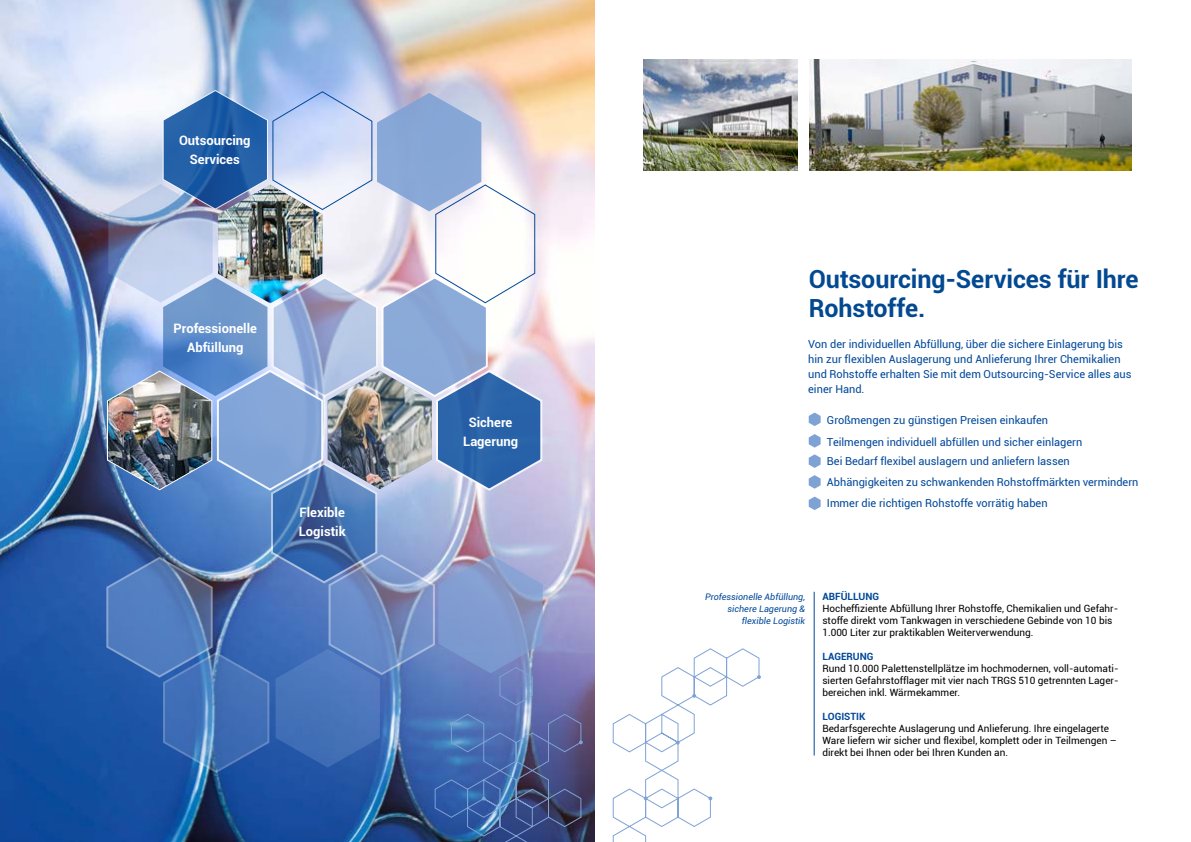
<style>
.page{position:relative;width:1191px;height:842px;background:#fff}
.page>*{position:absolute;margin:0;border:0;box-sizing:border-box;transform-origin:0 0}
.t1{font:700 25px/29px "Roboto";letter-spacing:-.005em;color:#034991}
.t2{font:700 13px/19px "Roboto";color:#fff;text-align:center}
.t3{font:11px/15px "Roboto";color:#00489a}
.t4{font:10px/12px "Roboto";color:#000}
.t5{font:700 10px "Roboto";color:#00489a}
.t6{font:italic 9px/12px "Roboto";color:#00489a;text-align:right}
</style>
<div class="page">
<img style="left:0;top:0;width:594px;height:842px">
<img style="left:810px;top:60px;width:321px;height:3px">
<img style="left:810px;top:63px;width:321px;height:107px">
<svg style="left:808px;top:413px;width:12px;height:13px"></svg>
<svg style="left:808px;top:434px;width:12px;height:14px"></svg>
<svg style="left:808px;top:454px;width:12px;height:14px"></svg>
<svg style="left:808px;top:475px;width:12px;height:14px"></svg>
<svg style="left:808px;top:497px;width:12px;height:13px"></svg>
<hr style="left:813px;top:592px;width:1px;height:163px;background:#00489a">
<img style="left:643px;top:60px;width:155px;height:3px">
<img style="left:643px;top:63px;width:155px;height:107px">
<svg style="left:435px;top:648px;width:324px;height:194px"></svg>
<svg style="left:757px;top:675px;width:4px;height:4px"></svg>
<svg style="left:692px;top:694px;width:4px;height:4px"></svg>
<svg style="left:644px;top:796px;width:3px;height:4px"></svg>
<svg style="left:579px;top:740px;width:4px;height:4px"></svg>
<img style="left:105px;top:89px;width:438px;height:685px">
<svg style="left:708px;top:796px;width:4px;height:4px"></svg>
<svg style="left:676px;top:741px;width:3px;height:4px"></svg>
<h2 class="t2" style="left:179px;top:131px;width:73px">Outsourcing<br>Services</h2>
<h2 class="t2" style="left:174px;top:318px;width:85px">Professionelle<br>Abfüllung</h2>
<h2 class="t2" style="left:299px;top:502px;width:49px;text-align:left">Flexible<br>Logistik</h2>
<h2 class="t2" style="left:463px;top:412px;width:56px">Sichere<br>Lagerung</h2>
<h1 class="t1" style="left:808px;top:264px;width:331px">Outsourcing-Services für Ihre<br>Rohstoffe.</h1>
<p class="t3" style="left:808px;top:336px;width:325px">Von der individuellen Abfüllung, über die sichere Einlagerung bis hin zur flexiblen Auslagerung und Anlieferung Ihrer Chemikalien und Rohstoffe erhalten Sie mit dem Outsourcing-Service alles aus einer Hand.</p>
<p class="t3" style="left:827px;top:412px;width:223px">Großmengen zu günstigen Preisen einkaufen</p>
<p class="t3" style="left:827px;top:431px;width:257px;line-height:19.6px">Teilmengen individuell abfüllen und sicher einlagern<br>Bei Bedarf flexibel auslagern und anliefern lassen</p>
<p class="t3" style="left:827px;top:495px;width:222px">Immer die richtigen Rohstoffe vorrätig haben</p>
<p class="t3" style="left:827px;top:474px;width:313px">Abhängigkeiten zu schwankenden Rohstoffmärkten vermindern</p>
<p class="t6" style="left:705px;top:590px;width:102px">Professionelle Abfüllung, sichere Lagerung &amp; flexible Logistik</p>
<p class="t5" style="left:822px;top:589px;width:58px">ABFÜLLUNG</p>
<p class="t4" style="left:822px;top:602px;width:297px">Hocheffiziente Abfüllung Ihrer Rohstoffe, Chemikalien und Gefahr&shy;stoffe direkt vom Tankwagen in verschiedene Gebinde von 10 bis<br>1.000 Liter zur praktikablen Weiterverwendung.</p>
<p class="t5" style="left:822px;top:649px;width:53px">LAGERUNG</p>
<p class="t4" style="left:822px;top:662px;width:298px;text-align:justify">Rund 10.000 Palettenstellplätze im hochmodernen, voll-automati&shy;sierten Gefahrstofflager mit vier nach TRGS 510 getrennten Lager&shy;bereichen inkl. Wärmekammer.</p>
<p class="t5" style="left:822px;top:709px;width:45px">LOGISTIK</p>
<p class="t4" style="left:822px;top:722px;width:296px">Bedarfsgerechte Auslagerung und Anlieferung. Ihre eingelagerte<br>Ware liefern wir sicher und flexibel, komplett oder in Teilmengen – direkt bei Ihnen oder bei Ihren Kunden an.</p>
</div>
